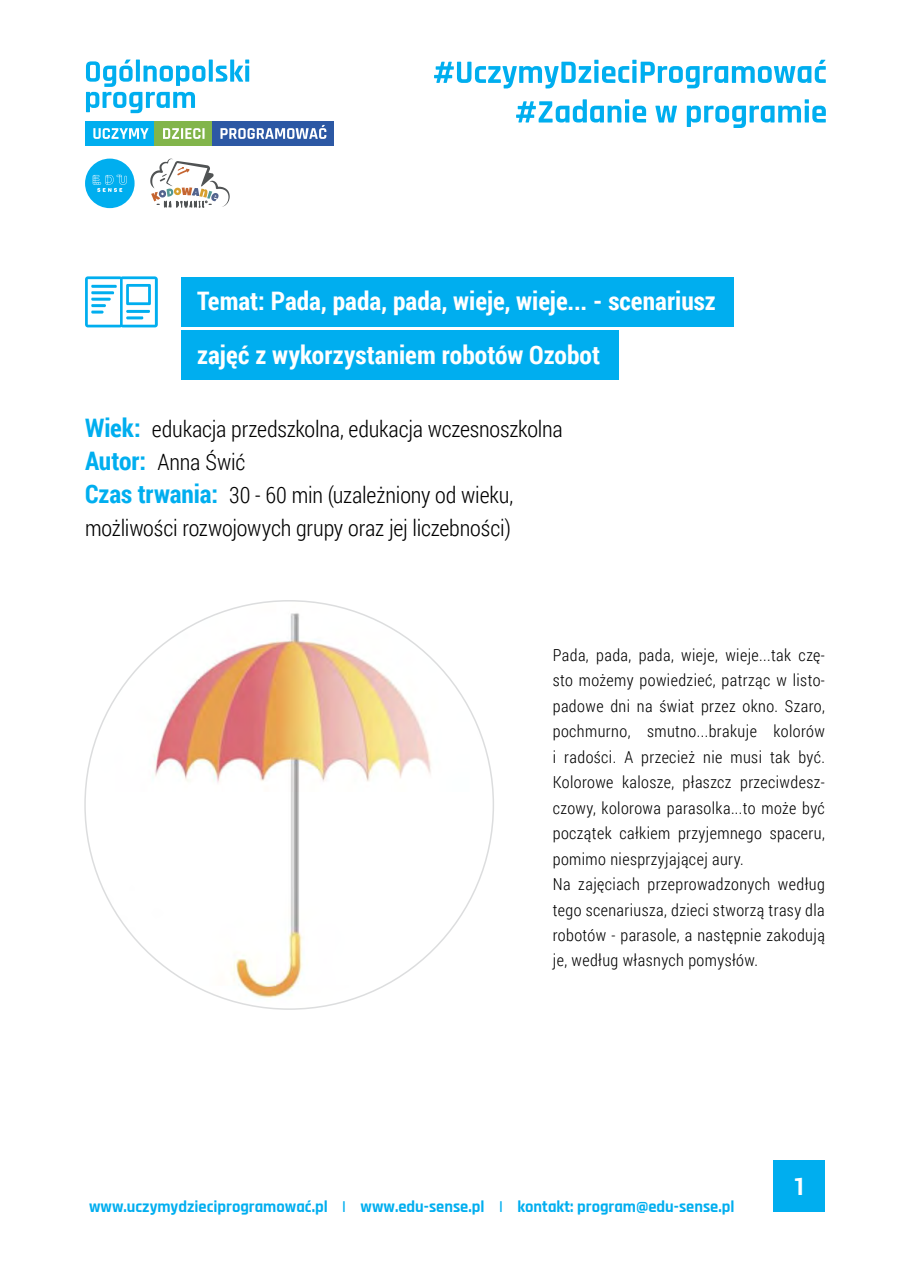
<style>
.page{position:relative;width:910px;height:1280px;background:#fff}
.page>*{position:absolute;margin:0;border:0;box-sizing:border-box;transform-origin:0 0}
.t1{font:700 25.5px/54px "Roboto Condensed";color:#fff}
.t2{font:700 24px "Roboto";color:#fff}
.t3{font:300 22.5px/33px "Roboto Condensed";letter-spacing:-.01em;color:#000}
.t4{font:300 16.5px/25.5px "Roboto Condensed";letter-spacing:.025em;color:#000}
.t5{font:700 16.5px "Rajdhani";color:#00aeef}
.s1{font-weight:700;font-size:25.5px;color:#00aeef}
</style>
<div class="page">
<div style="left:774px;top:1161px;width:51px;height:51px;background:#00aeef"></div>
<div style="left:181px;top:277px;width:553px;height:50px;background:#00aeef"></div>
<div style="left:181px;top:330px;width:438px;height:49px;background:#00aeef"></div>
<img style="left:85px;top:601px;width:408px;height:408px;border-radius:204px">
<svg style="left:85px;top:276px;width:73px;height:51px"></svg>
<svg style="left:209px;top:60px;width:4px;height:22px"></svg>
<svg style="left:216px;top:60px;width:33px;height:22px"></svg>
<svg style="left:86px;top:60px;width:119px;height:53px"></svg>
<div style="left:85px;top:121px;width:70px;height:24px;background:#00aeef"></div>
<svg style="left:93px;top:128px;width:56px;height:11px"></svg>
<div style="left:155px;top:121px;width:57px;height:24px;background:#82b54b"></div>
<svg style="left:163px;top:128px;width:42px;height:11px"></svg>
<div style="left:212px;top:121px;width:121px;height:24px;background:#2c58a4"></div>
<svg style="left:220px;top:125px;width:106px;height:14px"></svg>
<div style="left:85px;top:159px;width:50px;height:49px;background:#00aeef;border-radius:50%"></div>
<svg style="left:93px;top:175px;width:34px;height:17px"></svg>
<svg style="left:150px;top:159px;width:80px;height:49px"></svg>
<svg style="left:434px;top:60px;width:392px;height:28px"></svg>
<svg style="left:516px;top:99px;width:130px;height:24px"></svg>
<svg style="left:655px;top:106px;width:22px;height:17px"></svg>
<svg style="left:687px;top:99px;width:139px;height:29px"></svg>
<h1 class="t1" style="left:197px;top:273px;width:520px">Temat: Pada, pada, pada, wieje, wieje... - scenariusz zajęć z wykorzystaniem robotów Ozobot</h1>
<h3 class="t3" style="left:85px;top:412px;width:479px"><span class="s1">Wiek:</span> edukacja przedszkolna, edukacja wczesnoszkolna <span class="s1">Autor:</span> Anna Świć<br><span class="s1">Czas trwania:</span> 30 - 60 min (uzależniony od wieku, możliwości rozwojowych grupy oraz jej liczebności)</h3>
<p class="t4" style="left:553px;top:641px;width:274px">Pada, pada, pada, wieje, wieje...tak czę&shy;sto możemy powiedzieć, patrząc w listo&shy;padowe dni na świat przez okno. Szaro, pochmurno, smutno...brakuje kolorów i radości. A przecież nie musi tak być.<br>Kolorowe kalosze, płaszcz przeciwdesz&shy;czowy, kolorowa parasolka...to może być początek całkiem przyjemnego spaceru, pomimo niesprzyjającej aury.<br>Na zajęciach przeprowadzonych według tego scenariusza, dzieci stworzą trasy dla robotów - parasole, a następnie zakodują je, według własnych pomysłów.</p>
<p class="t5" style="left:89px;top:1196px;width:647px">www.uczymydzieciprogramować.pl | www.edu-sense.pl | kontakt: program@edu-sense.pl</p>
<h2 class="t2" style="left:793px;top:1170px;width:15px">1</h2>
</div>
